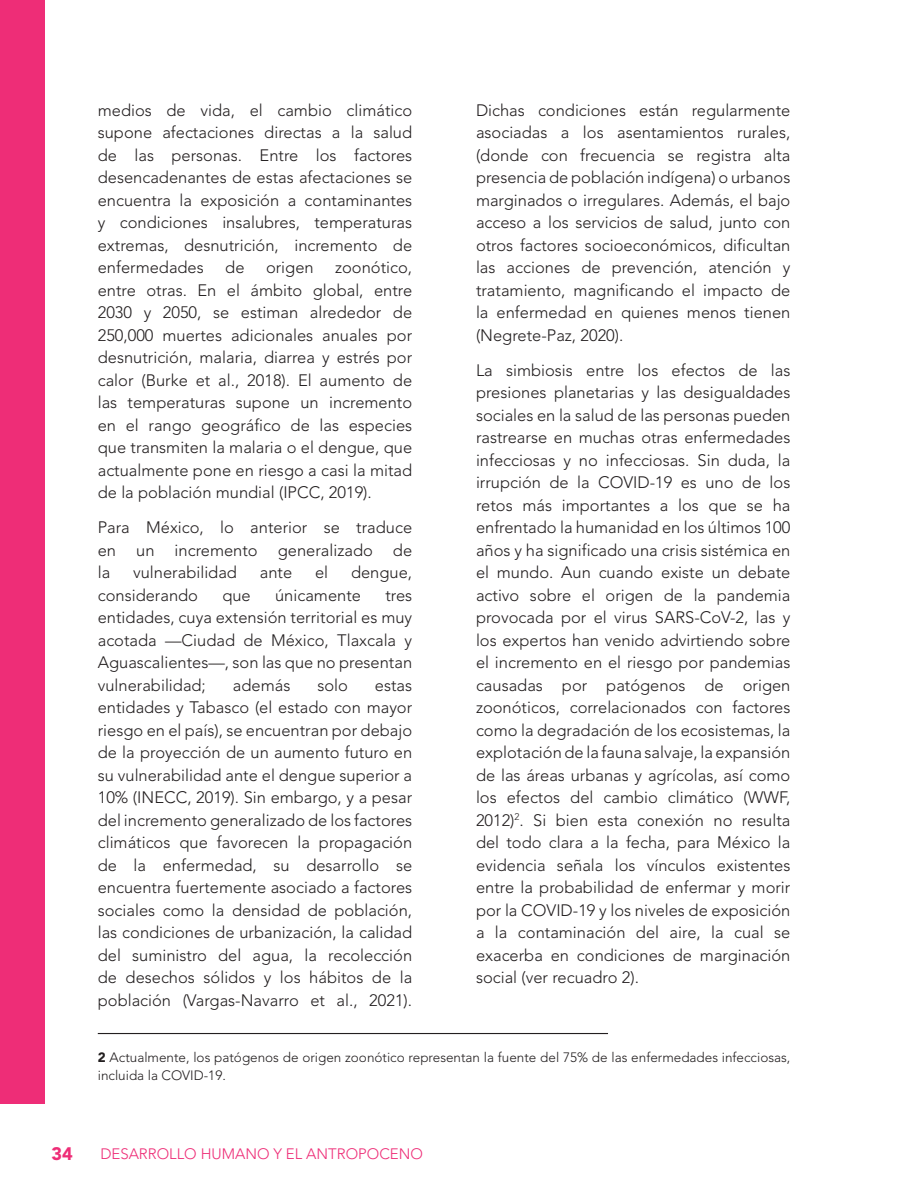
<style>
.page{position:relative;width:918px;height:1188px;background:#fff}
.page>*{position:absolute;margin:0;border:0;box-sizing:border-box;transform-origin:0 0}
.t1{font:900 18px "Avenir";color:#ee2d77}
.Texto{font:300 16.5px/22.5px "Avenir";color:#231f20;text-align:justify}
.t2{font:300 15px "Avenir";color:#ee2d77}
.Cita{font:300 13.5px/18px "Avenir";color:#231f20}
.s1{font-weight:900}
</style>
<div class="page">
<hr style="left:98px;top:1033px;width:510px;height:1px;background:#231f20">
<div style="left:0;top:0;width:45px;height:1103px;background:#ee2d77"></div>
<p class="Texto" style="left:98px;top:99px;width:316px">medios de vida, el cambio climático supone afectaciones directas a la salud de las personas. Entre los factores desencadenantes de estas afectaciones se encuentra la exposición a contaminantes y condiciones insalubres, temperaturas extremas, desnutrición, incremento de enfermedades</p>
<p class="Texto" style="left:225px;top:257px;width:21px">de</p>
<p class="Texto" style="left:266px;top:257px;width:49px">origen</p>
<p class="Texto" style="left:98px;top:257px;width:316px;text-indent:237px">zoonótico, entre otras. En el ámbito global, entre 2030 y 2050, se estiman alrededor de 250,000 muertes adicionales anuales por desnutrición, malaria, diarrea y estrés por calor (Burke et al., 2018). El aumento de las temperaturas supone un incremento en el rango geográfico de las especies que transmiten la malaria o el dengue, que actualmente pone en riesgo a casi la mitad de la población mundial (IPCC, 2019).</p>
<p class="Texto" style="left:98px;top:517px;width:316px">Para México, lo anterior se traduce en un incremento generalizado de la</p>
<p class="Texto" style="left:133px;top:562px;width:105px">vulnerabilidad</p>
<p class="Texto" style="left:260px;top:562px;width:34px">ante</p>
<p class="Texto" style="left:315px;top:562px;width:15px">el</p>
<p class="Texto" style="left:351px;top:562px;width:63px">dengue,</p>
<p class="Texto" style="left:98px;top:585px;width:102px">considerando</p>
<p class="Texto" style="left:222px;top:585px;width:30px">que</p>
<p class="Texto" style="left:275px;top:585px;width:87px">únicamente</p>
<p class="Texto" style="left:98px;top:585px;width:316px;text-indent:288px">tres entidades, cuya extensión territorial es muy acotada —Ciudad de México, Tlaxcala y Aguascalientes—, son las que no presentan vulnerabilidad;</p>
<p class="Texto" style="left:233px;top:675px;width:59px">además</p>
<p class="Texto" style="left:317px;top:675px;width:32px">solo</p>
<p class="Texto" style="left:98px;top:675px;width:316px;text-indent:277px">estas entidades y Tabasco (el estado con mayor riesgo en el país), se encuentran por debajo de la proyección de un aumento futuro en su vulnerabilidad ante el dengue superior a 10% (INECC, 2019). Sin embargo, y a pesar del incremento generalizado de los factores climáticos que favorecen la propagación de la enfermedad, su desarrollo se encuentra fuertemente asociado a factores sociales como la densidad de población, las condiciones de urbanización, la calidad del suministro del agua, la recolección de desechos sólidos y los hábitos de la población (Vargas-Navarro et al., 2021).</p>
<p class="Texto" style="left:476px;top:99px;width:316px">Dichas condiciones están regularmente asociadas a los asentamientos rurales, (donde con frecuencia se registra alta presencia de población indígena) o urbanos marginados o irregulares. Además, el bajo acceso a los servicios de salud, junto con otros factores socioeconómicos, dificultan las acciones de prevención, atención y tratamiento, magnificando el impacto de la enfermedad en quienes menos tienen (Negrete-Paz, 2020).</p>
<p class="Texto" style="left:476px;top:360px;width:316px">La simbiosis entre los efectos de las presiones planetarias y las desigualdades sociales en la salud de las personas pueden rastrearse en muchas otras enfermedades infecciosas y no infecciosas. Sin duda, la irrupción de la COVID-19 es uno de los retos más importantes a los que se ha enfrentado la humanidad en los últimos 100 años y ha significado una crisis sistémica en el mundo. Aun cuando existe un debate activo sobre el origen de la pandemia provocada por el virus SARS-CoV-2, las y los expertos han venido advirtiendo sobre el incremento en el riesgo por pandemias causadas por patógenos de origen zoonóticos, correlacionados con factores como la degradación de los ecosistemas, la explotación de la fauna salvaje, la expansión de las áreas urbanas y agrícolas, así como los efectos del cambio climático (WWF, 2012)<sup>2</sup>. Si bien esta conexión no resulta del todo clara a la fecha, para México la evidencia señala los vínculos existentes entre la probabilidad de enfermar y morir por la COVID-19 y los niveles de exposición a la contaminación del aire, la cual se exacerba en condiciones de marginación social (ver recuadro 2).</p>
<p class="Cita" style="left:98px;top:1049px;width:694px"><span class="s1">2</span> Actualmente, los patógenos de origen zoonótico representan la fuente del 75% de las enfermedades infecciosas, incluida la COVID-19.</p>
<p class="t1" style="left:52px;top:1140px;width:23px">34</p>
<p class="t2" style="left:100px;top:1143px;width:324px">DESARROLLO HUMANO Y EL ANTROPOCENO</p>
</div>
